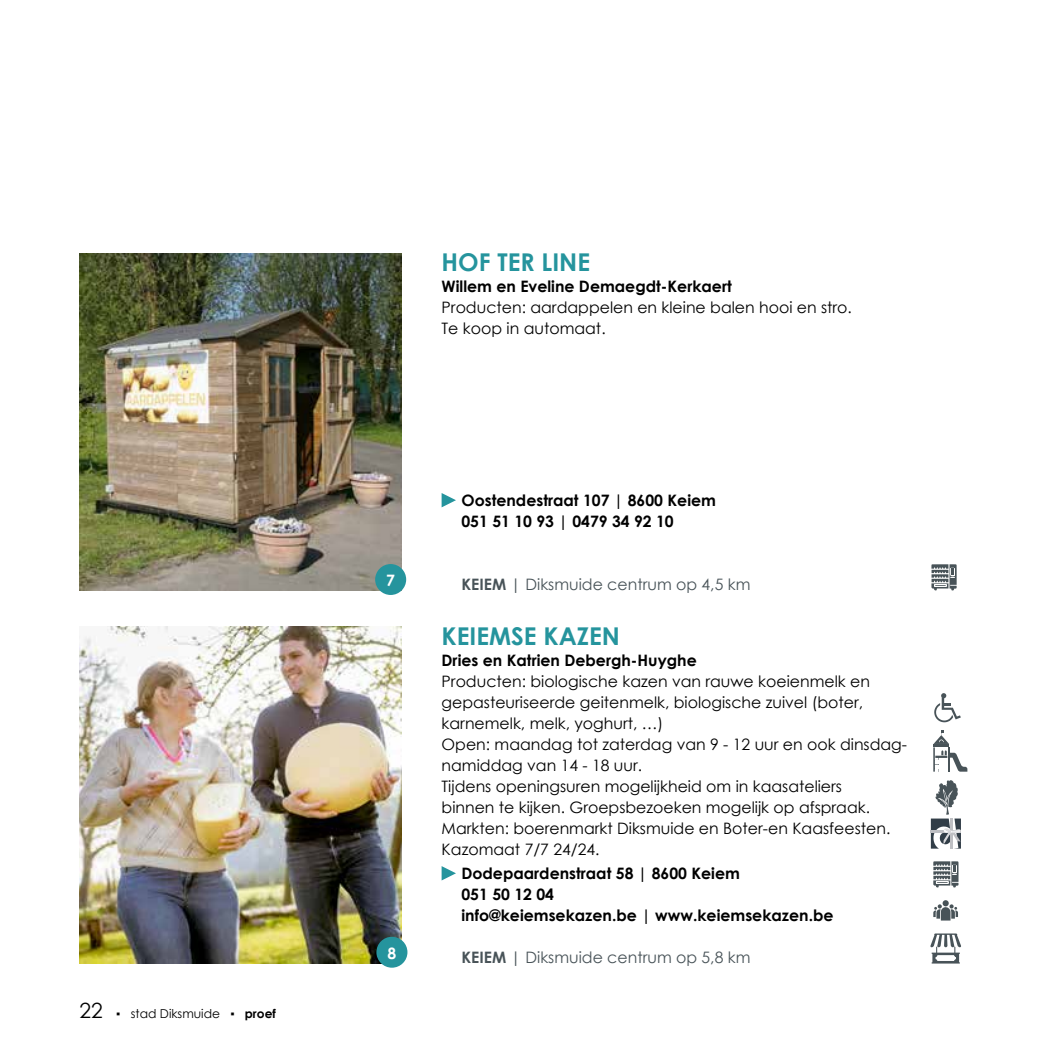
<style>
.page{position:relative;width:1042px;height:1042px;background:#fff}
.page>*{position:absolute;margin:0;border:0;box-sizing:border-box;transform-origin:0 0}
.t1{font:700 24.5px "Century Gothic";color:#25949d}
.t2{font:15.75px/21px "Century Gothic";color:#000}
.t3{font:700 15.75px/21px "Century Gothic";color:#000}
.t4{font:15.75px "Century Gothic";color:#485358}
.t5{font:700 15.75px "Century Gothic";color:#fff}
.t6{font:12.25px "Century Gothic";color:#000}
.s1{font-size:21px}
.s2{font-family:"Arial"}
.s3{font-weight:700}
</style>
<div class="page">
<svg style="left:441px;top:866px;width:15px;height:14px"></svg>
<img style="left:79px;top:626px;width:323px;height:337px">
<svg style="left:933px;top:861px;width:25px;height:27px"></svg>
<svg style="left:933px;top:900px;width:25px;height:20px"></svg>
<svg style="left:930px;top:933px;width:31px;height:30px"></svg>
<div style="left:376px;top:937px;width:31px;height:30px;background:#25949d;border-radius:50%"></div>
<svg style="left:931px;top:780px;width:30px;height:68px"></svg>
<svg style="left:933px;top:730px;width:34px;height:42px"></svg>
<svg style="left:934px;top:693px;width:27px;height:29px"></svg>
<svg style="left:441px;top:493px;width:15px;height:14px"></svg>
<img style="left:79px;top:253px;width:323px;height:337px">
<svg style="left:931px;top:564px;width:26px;height:27px"></svg>
<div style="left:375px;top:564px;width:31px;height:31px;background:#25949d;border-radius:50%"></div>
<p class="t6" style="left:79px;top:1005px;width:198px"><span class="s1">22</span> <span class="s2">▪</span> stad Diksmuide <span class="s2">▪</span> <span class="s3">proef</span></p>
<h1 class="t1" style="left:441px;top:244px;width:150px">HOF TER LINE</h1>
<p class="t3" style="left:441px;top:275px;width:292px">Willem en Eveline Demaegdt-Kerkaert</p>
<p class="t2" style="left:441px;top:297px;width:412px">Producten: aardappelen en kleine balen hooi en stro.<br>Te koop in automaat.</p>
<p class="t5" style="left:386px;top:568px;width:10px">7</p>
<p class="t5" style="left:387px;top:941px;width:10px">8</p>
<p class="t3" style="left:461px;top:489px;width:256px">Oostendestraat 107 | 8600 Keiem<br>051 51 10 93 | 0479 34 92 10</p>
<p class="t4" style="left:461px;top:573px;width:290px"><span class="s3">KEIEM</span> | Diksmuide centrum op 4,5 km</p>
<h1 class="t1" style="left:441px;top:617px;width:180px">KEIEMSE KAZEN</h1>
<p class="t3" style="left:441px;top:648px;width:257px">Dries en Katrien Debergh-Huyghe</p>
<p class="t2" style="left:441px;top:670px;width:467px">Producten: biologische kazen van rauwe koeienmelk en gepasteuriseerde geitenmelk, biologische zuivel (boter, karnemelk, melk, yoghurt, …)<br>Open: maandag tot zaterdag van 9 - 12 uur en ook dinsdag&shy;namiddag van 14 - 18 uur.<br>Tijdens openingsuren mogelijkheid om in kaasateliers<br>binnen te kijken. Groepsbezoeken mogelijk op afspraak.<br>Markten: boerenmarkt Diksmuide en Boter-en Kaasfeesten.<br>Kazomaat 7/7 24/24.</p>
<p class="t3" style="left:461px;top:862px;width:374px">Dodepaardenstraat 58 | 8600 Keiem<br>051 50 12 04<br>info@keiemsekazen.be | www.keiemsekazen.be</p>
<p class="t4" style="left:461px;top:946px;width:290px"><span class="s3">KEIEM</span> | Diksmuide centrum op 5,8 km</p>
</div>
